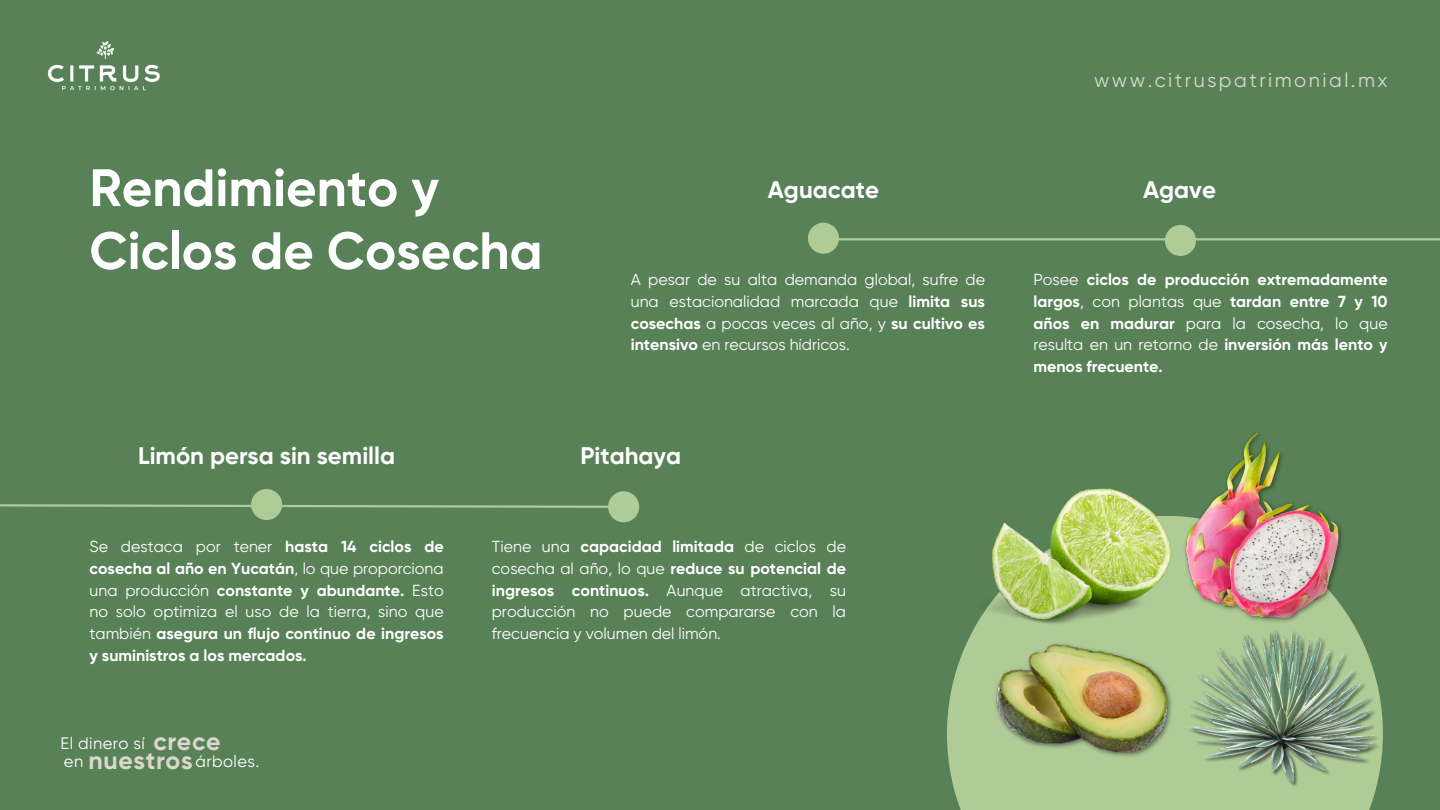
<style>
.page{position:relative;width:1440px;height:810px;background:#588157}
.page>*{position:absolute;margin:0;border:0;box-sizing:border-box;transform-origin:0 0}
.t1{font:700 52.5px/63px "Gilroy";color:#fff}
.t2{font:700 24.9px "Gilroy";letter-spacing:.025em;color:#dad7cd}
.t3{font:700 24px "Gilroy";color:#fff}
.t4{font:20px "Gilroy";letter-spacing:.125em;color:#dad7cd}
.t5{font:16.6px "Gilroy";letter-spacing:.025em;color:#fff}
.t6{font:700 16px/21.8px "Gilroy";color:#fff;text-align:justify}
.t7{font:16px/21.8px "Gilroy";color:#fff;text-align:justify}
.s1{font-weight:700}
.s2{font-weight:400}
</style>
<div class="page">
<img style="left:47px;top:41px;width:113px;height:50px">
<svg style="left:0;top:502px;width:609px;height:7px"></svg>
<div style="left:251px;top:489px;width:31px;height:31px;background:#afcb96;border-radius:50%"></div>
<div style="left:608px;top:491px;width:31px;height:31px;background:#afcb96;border-radius:50%"></div>
<hr style="left:823px;top:238px;width:617px;height:2px;background:#afcb96">
<div style="left:808px;top:223px;width:31px;height:31px;background:#afcb96;border-radius:50%"></div>
<div style="left:1165px;top:225px;width:31px;height:31px;background:#afcb96;border-radius:50%"></div>
<svg style="left:947px;top:516px;width:429px;height:294px;fill:#afcb96"></svg>
<img style="left:970px;top:488px;width:201px;height:140px">
<img style="left:1180px;top:432px;width:166px;height:196px">
<img style="left:988px;top:640px;width:192px;height:120px">
<img style="left:1185px;top:628px;width:198px;height:161px">
<p class="t1" style="left:90px;top:157px;width:454px">Rendimiento y<br>Ciclos de Cosecha</p>
<h2 class="t4" style="left:1094px;top:68px;width:295px">www.citruspatrimonial.mx</h2>
<p class="t3" style="left:768px;top:175px;width:113px">Aguacate</p>
<p class="t3" style="left:1143px;top:175px;width:74px">Agave</p>
<p class="t7" style="left:631px;top:269px;width:356px">A pesar de su alta demanda global, sufre de una estacionalidad marcada que <span class="s1">limita sus cosechas</span> a pocas veces al año, y <span class="s1">su cultivo es intensivo</span> en recursos hídricos.</p>
<h2 class="t6" style="left:1033px;top:269px;width:356px"><span class="s2">Posee</span> ciclos de producción extremadamente largos<span class="s2">, con plantas que</span> tardan entre 7 y 10 años en madurar <span class="s2">para la cosecha, lo que resulta en un retorno de</span> inversión más lento y menos frecuente.</h2>
<p class="t3" style="left:138px;top:441px;width:259px">Limón persa sin semilla</p>
<p class="t3" style="left:580px;top:441px;width:102px">Pitahaya</p>
<p class="t6" style="left:90px;top:536px;width:356px"><span class="s2">Se destaca por tener</span> hasta 14 ciclos de cosecha al año en Yucatán<span class="s2">, lo que proporciona una producción</span> constante y abundante. <span class="s2">Esto no solo optimiza el uso de la tierra, sino que también</span> asegura un flujo continuo de ingresos y suministros a los mercados.</p>
<h2 class="t7" style="left:492px;top:536px;width:356px">Tiene una <span class="s1">capacidad limitada</span> de ciclos de cosecha al año, lo que <span class="s1">reduce su potencial de ingresos continuos.</span> Aunque atractiva, su producción no puede compararse con la frecuencia y volumen del limón.</h2>
<p class="t5" style="left:60px;top:734px;width:86px">El dinero sí</p>
<p class="t2" style="left:153px;top:726px;width:69px">crece</p>
<h2 class="t5" style="left:64px;top:752px;width:21px">en</h2>
<h2 class="t2" style="left:88px;top:745px;width:106px">nuestros</h2>
<p class="t5" style="left:195px;top:752px;width:65px">árboles.</p>
</div>
